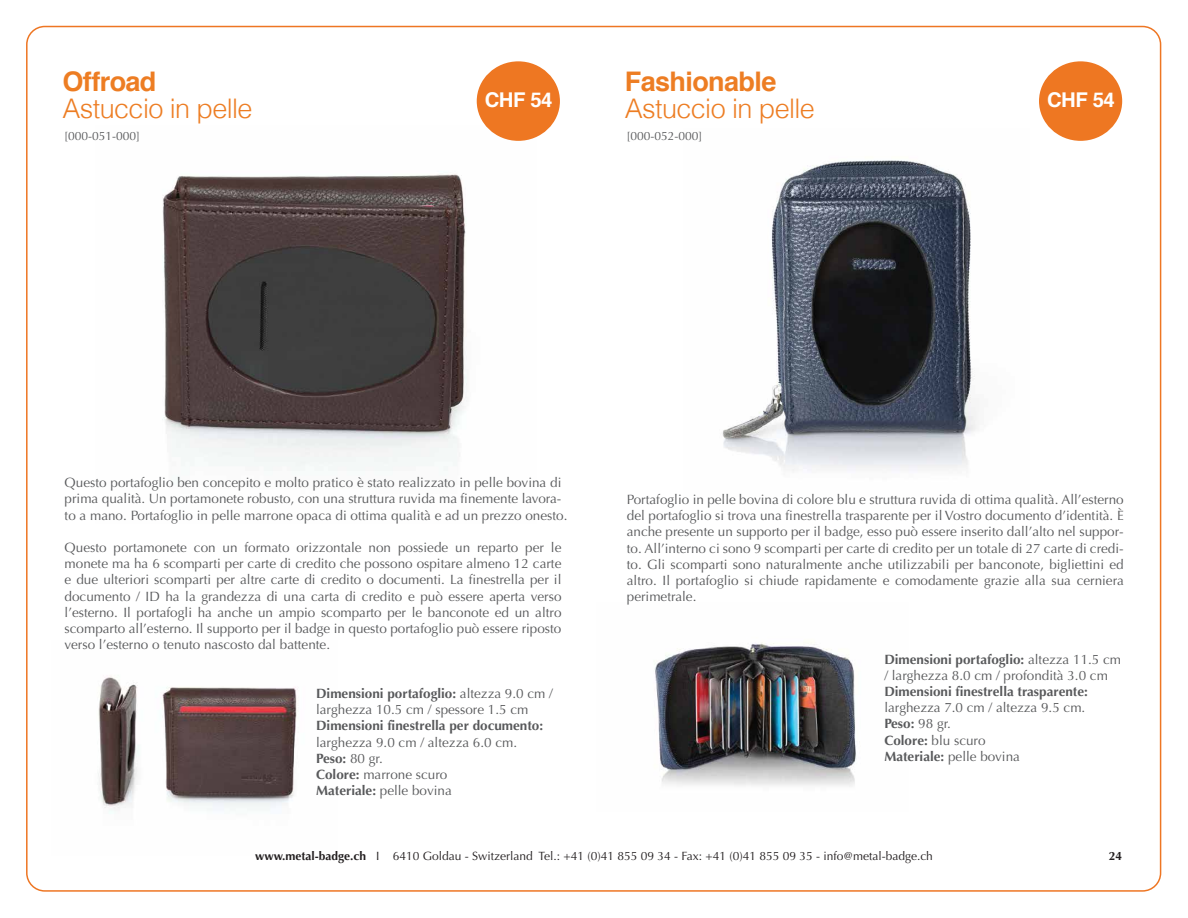
<style>
.page{position:relative;width:1188px;height:918px;background:#fff}
.page>*{position:absolute;margin:0;border:0;box-sizing:border-box;transform-origin:0 0}
.t1{font:300 27px "Helvetica";letter-spacing:-.02em;color:#ed7d23}
.t2{font:700 27px "Helvetica";letter-spacing:-.02em;color:#ed7d23}
.t3{font:700 20.4px "Helvetica";letter-spacing:-.02em;color:#fff}
.t4{font:13.5px/16.2px "Optima";color:#58595b}
.t5{font:700 13.5px "Optima";color:#58595b}
.t6{font:12px "Optima";color:#231f20}
.t7{font:12px "Optima";color:#58595b}
.t8{font:700 12px "Optima";color:#231f20}
.s1{font-weight:700}
</style>
<div class="page">
<img style="left:654px;top:642px;width:202px;height:145px">
<img style="left:722px;top:160px;width:255px;height:311px">
<img style="left:98px;top:676px;width:199px;height:138px">
<img style="left:162px;top:126px;width:374px;height:345px">
<div style="left:477px;top:61px;width:83px;height:80px;background:#e72;border-radius:50%"></div>
<div style="left:1039px;top:61px;width:83px;height:80px;background:#e72;border-radius:50%"></div>
<h1 class="t2" style="left:63px;top:59px;width:95px">Offroad</h1>
<h1 class="t1" style="left:63px;top:85px;width:192px">Astuccio in pelle</h1>
<p class="t7" style="left:64px;top:129px;width:78px">[000-051-000]</p>
<h2 class="t3" style="left:485px;top:83px;width:69px">CHF 54</h2>
<h1 class="t2" style="left:625px;top:59px;width:153px">Fashionable</h1>
<h1 class="t1" style="left:625px;top:85px;width:192px">Astuccio in pelle</h1>
<p class="t7" style="left:627px;top:129px;width:78px">[000-052-000]</p>
<h2 class="t3" style="left:1047px;top:83px;width:69px">CHF 54</h2>
<p class="t4" style="left:65px;top:475px;width:504px">Questo portafoglio ben concepito e molto pratico è stato realizzato in pelle bovina di prima qualità. Un portamonete robusto, con una struttura ruvida ma finemente lavora&shy;to a mano. Portafoglio in pelle marrone opaca di ottima qualità e ad un prezzo onesto.</p>
<p class="t4" style="left:65px;top:540px;width:498px;text-align:justify">Questo portamonete con un formato orizzontale non possiede un reparto per le monete ma ha 6 scomparti per carte di credito che possono ospitare almeno 12 carte e due ulteriori scomparti per altre carte di credito o documenti. La finestrella per il documento / ID ha la grandezza di una carta di credito e può essere aperta verso l’esterno. Il portafogli ha anche un ampio scomparto per le banconote ed un altro scomparto all’esterno. Il supporto per il badge in questo portafoglio può essere riposto verso l’esterno o tenuto nascosto dal battente.</p>
<p class="t4" style="left:316px;top:686px;width:238px"><span class="s1">Dimensioni portafoglio:</span> altezza 9.0 cm / larghezza 10.5 cm / spessore 1.5 cm</p>
<p class="t5" style="left:316px;top:718px;width:229px">Dimensioni finestrella per documento:</p>
<p class="t4" style="left:316px;top:734px;width:203px">larghezza 9.0 cm / altezza 6.0 cm.<br><span class="s1">Peso:</span> 80 gr.<br><span class="s1">Colore:</span> marrone scuro<br><span class="s1">Materiale:</span> pelle bovina</p>
<p class="t4" style="left:627px;top:492px;width:498px;text-align:justify">Portafoglio in pelle bovina di colore blu e struttura ruvida di ottima qualità. All’esterno del portafoglio si trova una finestrella trasparente per il Vostro documento d’identità. È anche presente un supporto per il badge, esso può essere inserito dall’alto nel suppor&shy;to. All’interno ci sono 9 scomparti per carte di credito per un totale di 27 carte di credi&shy;to. Gli scomparti sono naturalmente anche utilizzabili per banconote, bigliettini ed altro. Il portafoglio si chiude rapidamente e comodamente grazie alla sua cerniera perimetrale.</p>
<p class="t4" style="left:884px;top:651px;width:238px"><span class="s1">Dimensioni portafoglio:</span> altezza 11.5 cm / larghezza 8.0 cm / profondità 3.0 cm</p>
<p class="t5" style="left:884px;top:684px;width:205px">Dimensioni finestrella trasparente:</p>
<p class="t4" style="left:884px;top:700px;width:203px">larghezza 7.0 cm / altezza 9.5 cm.<br><span class="s1">Peso:</span> 98 gr.<br><span class="s1">Colore:</span> blu scuro<br><span class="s1">Materiale:</span> pelle bovina</p>
<p class="t6" style="left:255px;top:849px;width:679px"><span class="s1">www.metal-badge.ch</span> I 6410 Goldau - Switzerland Tel.: +41 (0)41 855 09 34 - Fax: +41 (0)41 855 09 35 - info@metal-badge.ch</p>
<p class="t8" style="left:1109px;top:849px;width:15px">24</p>
</div>
